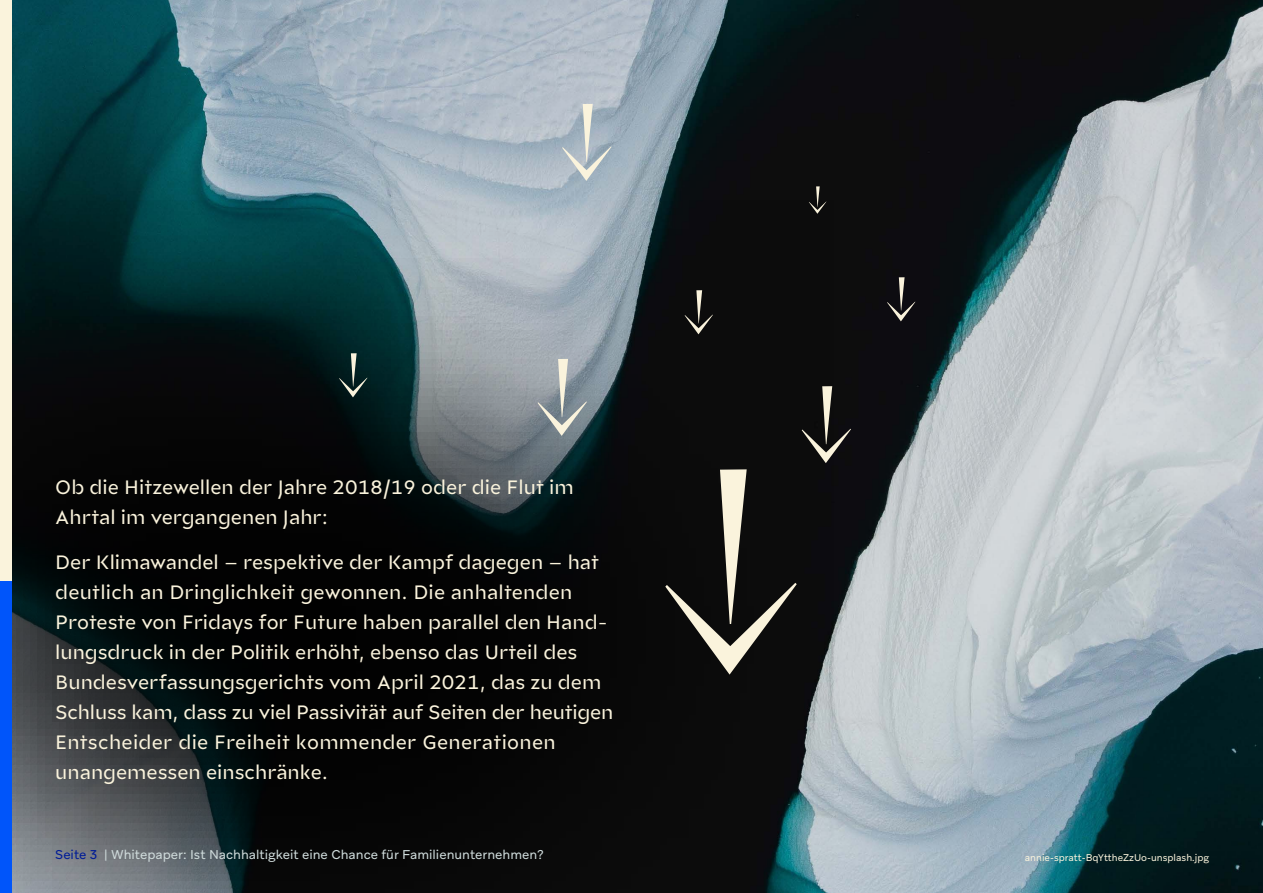
<style>
.page{position:relative;width:1263px;height:893px;background:#fff}
.page>*{position:absolute;margin:0;border:0;box-sizing:border-box;transform-origin:0 0}
.t1{font:19.35px/30px "Glance Sans";color:#faf3dc}
.t2{font:12.75px "Aribau Grotesk";color:#cfdbdb}
.t3{font:9.75px "Aribau Grotesk";color:#faf3dc}
.s1{color:#001b96}
</style>
<div class="page">
<img style="left:12px;top:0;width:1251px;height:893px">
<img style="left:12px;top:201px;width:821px;height:692px">
<div style="left:0;top:580px;width:12px;height:313px;background:#0055fa"></div>
<div style="left:0;top:0;width:12px;height:580px;background:#faf3dc"></div>
<svg style="left:665px;top:469px;width:132px;height:206px;background:#302f2b"></svg>
<svg style="left:802px;top:386px;width:49px;height:77px;background:#31302d"></svg>
<svg style="left:562px;top:104px;width:49px;height:77px;background:#b3bec5"></svg>
<svg style="left:537px;top:359px;width:50px;height:77px;background:#969fa3"></svg>
<svg style="left:685px;top:290px;width:28px;height:44px"></svg>
<svg style="left:339px;top:353px;width:28px;height:44px"></svg>
<svg style="left:887px;top:277px;width:28px;height:44px"></svg>
<svg style="left:809px;top:186px;width:17px;height:28px"></svg>
<p class="t1" style="left:55px;top:472px;width:520px">Ob die Hitzewellen der Jahre 2018/19 oder die Flut im<br>Ahrtal im vergangenen Jahr:</p>
<p class="t1" style="left:55px;top:547px;width:560px">Der Klimawandel – respektive der Kampf dagegen – hat deutlich an Dringlichkeit gewonnen. Die anhaltenden Proteste von Fridays for Future haben parallel den Hand&shy;lungsdruck in der Politik erhöht, ebenso das Urteil des Bundesverfassungsgerichts vom April 2021, das zu dem Schluss kam, dass zu viel Passivität auf Seiten der heutigen Entscheider die Freiheit kommender Generationen unangemessen einschränke.</p>
<p class="t2" style="left:55px;top:846px;width:490px"><span class="s1">Seite 3</span> | Whitepaper: Ist Nachhaltigkeit eine Chance für Familienunternehmen?</p>
<p class="t3" style="left:1025px;top:852px;width:186px">annie-spratt-BqYttheZzUo-unsplash.jpg</p>
</div>
